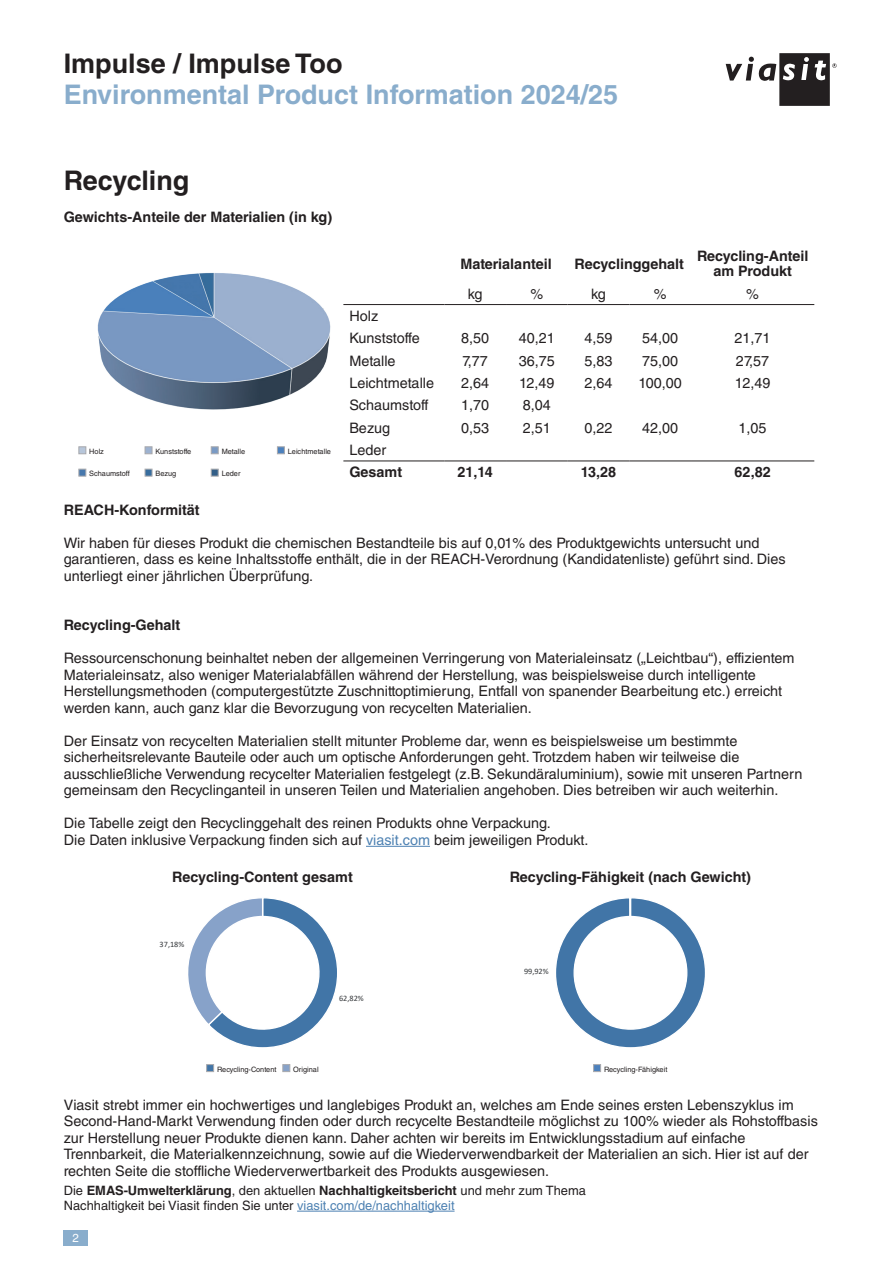
<style>
.page{position:relative;width:893px;height:1263px;background:#fff}
.page>*{position:absolute;margin:0;border:0;box-sizing:border-box;transform-origin:0 0}
.t1{font:700 27px "Helvetica LT Std";color:#89adcc}
.t2{font:700 27px "Helvetica LT Std";color:#231f20}
.t3{font:14.4px/16.5px "Helvetica LT Std";color:#231f20}
.t4{font:700 14.4px/15px "Helvetica LT Std";color:#231f20;text-align:center}
.t5{font:12.9px/15px "Helvetica LT Std";color:#231f20}
.t6{font:11.7px "Helvetica LT Std";color:#fff}
.t7{font:8.25px "Calibri";color:#36393c}
.t8{font:7.35px "Helvetica LT Std";color:#231f20}
.s1{color:#4d81b2}
.s2{font-weight:700}
</style>
<div class="page">
<div style="left:64px;top:1230px;width:24px;height:16px;background:#89adcc"></div>
<svg style="left:726px;top:53px;width:111px;height:53px"></svg>
<hr style="left:297px;top:1211px;width:158px;height:1px;background:#4d81b2">
<hr style="left:366px;top:846px;width:64px;height:1px;background:#4d81b2">
<hr style="left:343px;top:304px;width:101px;height:1px;background:#231f20">
<hr style="left:444px;top:304px;width:62px;height:1px;background:#231f20">
<hr style="left:506px;top:304px;width:62px;height:1px;background:#231f20">
<hr style="left:568px;top:304px;width:61px;height:1px;background:#231f20">
<hr style="left:629px;top:304px;width:62px;height:1px;background:#231f20">
<hr style="left:691px;top:304px;width:123px;height:1px;background:#231f20">
<hr style="left:343px;top:461px;width:101px;height:1px;background:#231f20">
<hr style="left:444px;top:461px;width:62px;height:1px;background:#231f20">
<hr style="left:506px;top:461px;width:62px;height:1px;background:#231f20">
<hr style="left:568px;top:461px;width:61px;height:1px;background:#231f20">
<hr style="left:629px;top:461px;width:62px;height:1px;background:#231f20">
<hr style="left:691px;top:461px;width:123px;height:1px;background:#231f20">
<img style="left:97px;top:272px;width:234px;height:138px">
<div style="left:79px;top:447px;width:7px;height:7px;background:#b7c6da;border:1px solid #a8a9ad"></div>
<div style="left:145px;top:447px;width:7px;height:7px;background:#9db2d0;border:1px solid #a8a9ad"></div>
<div style="left:211px;top:447px;width:7px;height:7px;background:#7a9ac4;border:1px solid #a8a9ad"></div>
<div style="left:277px;top:447px;width:8px;height:7px;background:#4c81bd;border:1px solid #a8a9ad"></div>
<div style="left:79px;top:469px;width:7px;height:7px;background:#4778ad;border:1px solid #a8a9ad"></div>
<div style="left:145px;top:469px;width:7px;height:7px;background:#376d9e;border:1px solid #a8a9ad"></div>
<div style="left:211px;top:469px;width:7px;height:7px;background:#335f88;border:1px solid #a8a9ad"></div>
<svg style="left:188px;top:898px;width:149px;height:150px"></svg>
<svg style="left:556px;top:898px;width:149px;height:150px"></svg>
<div style="left:206px;top:1064px;width:8px;height:8px;background:#4175a7;border:1px solid #a8a9ad"></div>
<div style="left:283px;top:1064px;width:7px;height:8px;background:#87a2c9;border:1px solid #a8a9ad"></div>
<div style="left:593px;top:1064px;width:8px;height:8px;background:#4c81bd;border:1px solid #a8a9ad"></div>
<h1 class="t2" style="left:64px;top:47px;width:280px">Impulse / Impulse Too</h1>
<h1 class="t1" style="left:64px;top:78px;width:556px">Environmental Product Information 2024/25</h1>
<h1 class="t2" style="left:64px;top:164px;width:127px">Recycling</h1>
<p class="t4" style="left:64px;top:209px;width:270px">Gewichts-Anteile der Materialien (in kg)</p>
<p class="t3" style="left:349px;top:305px;width:72px;line-height:22.4px">Holz<br>Kunststoffe</p>
<p class="t4" style="left:460px;top:256px;width:93px">Materialanteil</p>
<p class="t4" style="left:575px;top:256px;width:111px">Recyclinggehalt</p>
<p class="t4" style="left:697px;top:248px;width:113px">Recycling-Anteil am Produkt</p>
<p class="t3" style="left:468px;top:285px;width:16px">kg</p>
<p class="t3" style="left:530px;top:285px;width:14px">%</p>
<p class="t3" style="left:591px;top:285px;width:16px">kg</p>
<p class="t3" style="left:654px;top:285px;width:14px">%</p>
<p class="t3" style="left:746px;top:285px;width:14px">%</p>
<p class="t3" style="left:461px;top:330px;width:30px">8,50</p>
<p class="t3" style="left:519px;top:330px;width:38px">40,21</p>
<p class="t3" style="left:584px;top:330px;width:30px">4,59</p>
<p class="t3" style="left:642px;top:330px;width:38px">54,00</p>
<p class="t3" style="left:735px;top:330px;width:38px">21,71</p>
<p class="t3" style="left:349px;top:352px;width:48px">Metalle</p>
<p class="t3" style="left:462px;top:352px;width:27px">7,77</p>
<p class="t3" style="left:519px;top:352px;width:38px">36,75</p>
<p class="t3" style="left:584px;top:352px;width:30px">5,83</p>
<p class="t3" style="left:642px;top:352px;width:38px">75,00</p>
<p class="t3" style="left:736px;top:352px;width:35px">27,57</p>
<p class="t3" style="left:349px;top:375px;width:86px">Leichtmetalle</p>
<p class="t3" style="left:461px;top:375px;width:30px">2,64</p>
<p class="t3" style="left:519px;top:375px;width:37px">12,49</p>
<p class="t3" style="left:584px;top:375px;width:30px">2,64</p>
<p class="t3" style="left:638px;top:375px;width:45px">100,00</p>
<p class="t3" style="left:735px;top:375px;width:37px">12,49</p>
<p class="t3" style="left:349px;top:397px;width:81px">Schaumstoff</p>
<p class="t3" style="left:461px;top:397px;width:30px">1,70</p>
<p class="t3" style="left:523px;top:397px;width:30px">8,04</p>
<p class="t3" style="left:349px;top:419px;width:42px">Bezug</p>
<p class="t3" style="left:461px;top:419px;width:30px">0,53</p>
<p class="t3" style="left:523px;top:419px;width:30px">2,51</p>
<p class="t3" style="left:584px;top:419px;width:30px">0,22</p>
<p class="t3" style="left:642px;top:419px;width:38px">42,00</p>
<p class="t3" style="left:739px;top:419px;width:30px">1,05</p>
<p class="t8" style="left:89px;top:447px;width:16px">Holz</p>
<p class="t8" style="left:155px;top:447px;width:37px">Kunststoffe</p>
<p class="t8" style="left:222px;top:447px;width:25px">Metalle</p>
<p class="t8" style="left:288px;top:447px;width:45px">Leichtmetalle</p>
<p class="t3" style="left:349px;top:442px;width:38px">Leder</p>
<p class="t8" style="left:89px;top:469px;width:42px">Schaumstoff</p>
<p class="t8" style="left:155px;top:469px;width:22px">Bezug</p>
<p class="t8" style="left:222px;top:469px;width:20px">Leder</p>
<p class="t4" style="left:349px;top:464px;width:54px">Gesamt</p>
<p class="t4" style="left:457px;top:464px;width:37px">21,14</p>
<p class="t4" style="left:581px;top:464px;width:37px">13,28</p>
<p class="t4" style="left:735px;top:464px;width:38px">62,82</p>
<p class="t4" style="left:64px;top:502px;width:137px">REACH-Konformität</p>
<p class="t3" style="left:64px;top:534px;width:723px">Wir haben für dieses Produkt die chemischen Bestandteile bis auf 0,01% des Produktgewichts untersucht und garantieren, dass es keine Inhaltsstoffe enthält, die in der REACH-Verordnung (Kandidatenliste) geführt sind. Dies unterliegt einer jährlichen Überprüfung.</p>
<p class="t4" style="left:64px;top:617px;width:118px">Recycling-Gehalt</p>
<p class="t3" style="left:64px;top:650px;width:732px">Ressourcenschonung beinhaltet neben der allgemeinen Verringerung von Materialeinsatz („Leichtbau“), effizientem Materialeinsatz, also weniger Materialabfällen während der Herstellung, was beispielsweise durch intelligente Herstellungsmethoden (computergestützte Zuschnittoptimierung, Entfall von spanender Bearbeitung etc.) erreicht werden kann, auch ganz klar die Bevorzugung von recycelten Materialien.</p>
<p class="t3" style="left:64px;top:732px;width:740px">Der Einsatz von recycelten Materialien stellt mitunter Probleme dar, wenn es beispielsweise um bestimmte sicherheitsrelevante Bauteile oder auch um optische Anforderungen geht. Trotzdem haben wir teilweise die ausschließliche Verwendung recycelter Materialien festgelegt (z.B. Sekundäraluminium), sowie mit unseren Partnern gemeinsam den Recyclinganteil in unseren Teilen und Materialien angehoben. Dies betreiben wir auch weiterhin.</p>
<p class="t3" style="left:64px;top:815px;width:526px">Die Tabelle zeigt den Recyclinggehalt des reinen Produkts ohne Verpackung.<br>Die Daten inklusive Verpackung finden sich auf <span class="s1">viasit.com</span> beim jeweiligen Produkt.</p>
<p class="t4" style="left:172px;top:869px;width:182px">Recycling-Content gesamt</p>
<p class="t4" style="left:510px;top:869px;width:243px">Recycling-Fähigkeit (nach Gewicht)</p>
<p class="t7" style="left:160px;top:939px;width:26px">37,18%</p>
<p class="t7" style="left:339px;top:993px;width:26px">62,82%</p>
<p class="t7" style="left:524px;top:965px;width:26px">99,92%</p>
<p class="t8" style="left:217px;top:1065px;width:61px">Recycling-Content</p>
<p class="t8" style="left:293px;top:1065px;width:27px">Original</p>
<p class="t8" style="left:604px;top:1065px;width:65px">Recycling-Fähigkeit</p>
<p class="t3" style="left:64px;top:1096px;width:756px">Viasit strebt immer ein hochwertiges und langlebiges Produkt an, welches am Ende seines ersten Lebenszyklus im Second-Hand-Markt Verwendung finden oder durch recycelte Bestandteile möglichst zu 100% wieder als Rohstoffbasis zur Herstellung neuer Produkte dienen kann. Daher achten wir bereits im Entwicklungsstadium auf einfache Trennbarkeit, die Materialkennzeichnung, sowie auf die Wiederverwendbarkeit der Materialien an sich. Hier ist auf der rechten Seite die stoffliche Wiederverwertbarkeit des Produkts ausgewiesen.</p>
<p class="t5" style="left:64px;top:1183px;width:524px">Die <span class="s2">EMAS-Umwelterklärung</span>, den aktuellen <span class="s2">Nachhaltigkeitsbericht</span> und mehr zum Thema<br>Nachhaltigkeit bei Viasit finden Sie unter <span class="s1">viasit.com/de/nachhaltigkeit</span></p>
<p class="t6" style="left:73px;top:1231px;width:8px">2</p>
</div>
